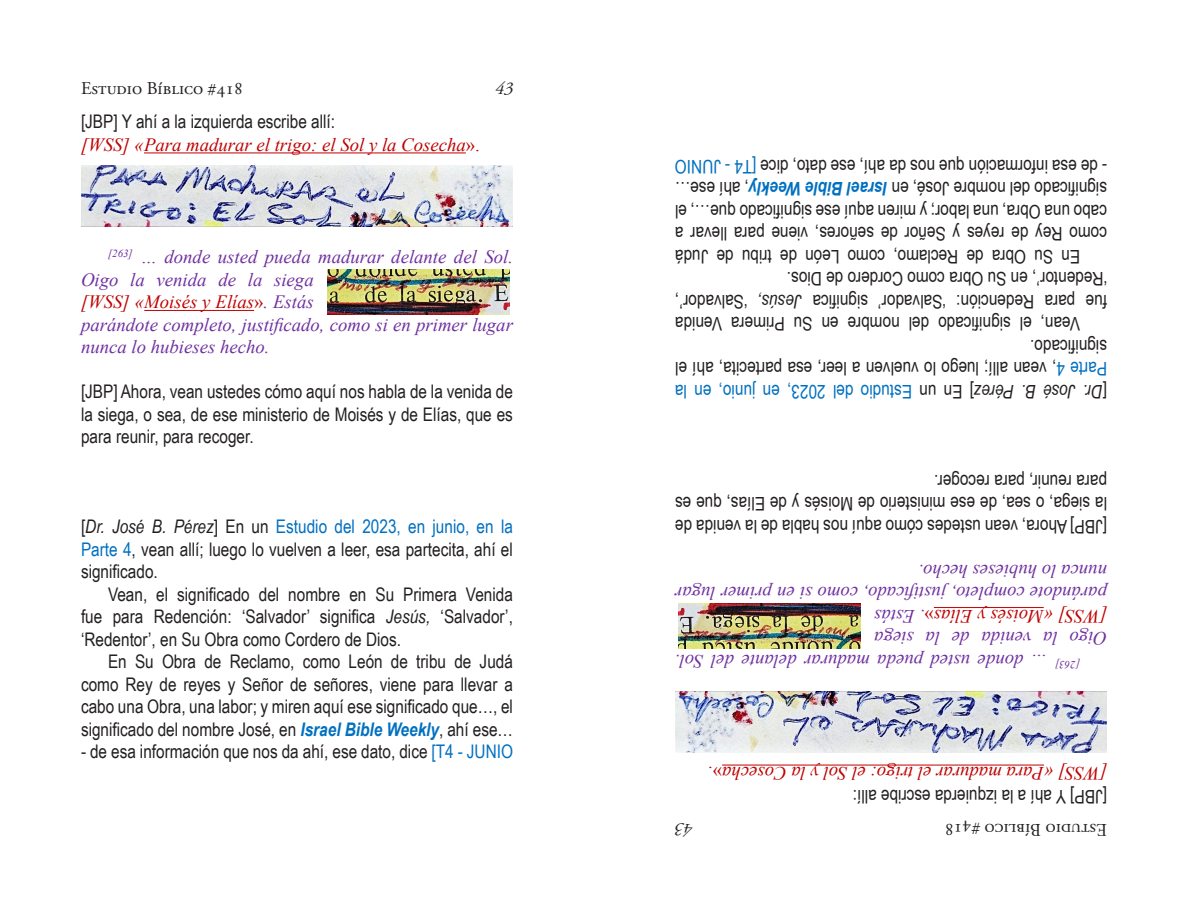
<style>
.page{position:relative;width:1188px;height:918px;background:#fff}
.page>*{position:absolute;margin:0;border:0;box-sizing:border-box;transform-origin:0 0}
.t1{font:18.75px/22.5px "Arial Narrow";color:#231f20;text-align:justify}
.t2{font:italic 18.75px/22.5px "Times New Roman";color:#7030a0}
.t3{font:italic 18.75px "Times New Roman";color:#c00000}
.t4{font:italic 18.75px "Arial Narrow";color:#231f20}
.t5{font:18px "Adobe Garamond Pro";color:#231f20}
.t6{font:italic 18px "Adobe Garamond Pro";color:#231f20}
.s1{font-style:normal}
.s2{color:#c00000}
.s3{font-style:normal;color:#c00000}
.s4{font-style:italic}
.s5{color:#0070c0}
.s6{font-weight:700;font-style:italic;color:#0070c0}
</style>
<div class="page">
<hr style="left:144px;top:153px;width:322px;height:1px;background:#c00000">
<hr style="left:144px;top:310px;width:110px;height:1px;background:#c00000">
<img style="left:81px;top:165px;width:432px;height:62px">
<img style="left:328px;top:269px;width:182px;height:46px">
<hr style="left:722px;top:765px;width:322px;height:1px;background:#c00000">
<hr style="left:934px;top:607px;width:110px;height:1px;background:#c00000">
<img style="left:675px;top:691px;width:432px;height:62px">
<img style="left:678px;top:603px;width:182px;height:46px">
<p class="t5" style="left:81px;top:78px;width:164px">Estudio Bíblico #418</p>
<p class="t6" style="left:495px;top:78px;width:19px">43</p>
<p class="t1" style="left:81px;top:110px;width:256px">[JBP] Y ahí a la izquierda escribe allí:</p>
<p class="t3" style="left:81px;top:132px;width:400px">[WSS] «Para madurar el trigo: el Sol y la Cosecha<span class="s1">».</span></p>
<p class="t2" style="left:81px;top:245px;width:434px;text-indent:27px"><sup>[263]</sup> … donde usted pueda madurar delante del Sol.<br>Oigo la venida de la siega<br><span class="s2">[WSS] «Moisés y Elías</span><span class="s3">»</span>. Estás<br>parándote completo, justificado, como si en primer lugar nunca lo hubieses hecho.</p>
<p class="t1" style="left:81px;top:380px;width:433px">[JBP] Ahora, vean ustedes cómo aquí nos habla de la venida de la siega, o sea, de ese ministerio de Moisés y de Elías, que es para reunir, para recoger.</p>
<p class="t1" style="left:81px;top:515px;width:433px">[<span class="s4">Dr. José B. Pérez</span>] En un <span class="s5">Estudio del 2023, en junio, en la Parte 4</span>, vean allí; luego lo vuelven a leer, esa partecita, ahí el significado.</p>
<p class="t1" style="left:81px;top:582px;width:433px;text-indent:27px">Vean, el significado del nombre en Su Primera Venida fue para Redención: ‘Salvador’ significa <span class="s4">Jesús,</span> ‘Salvador’, ‘Redentor’, en Su Obra como Cordero de Dios.</p>
<p class="t1" style="left:81px;top:650px;width:434px;text-indent:27px">En Su Obra de Reclamo, como León de tribu de Judá como Rey de reyes y Señor de señores, viene para llevar a cabo una Obra, una labor; y miren aquí ese significado que…, el significado del nombre José, en <span class="s6">Israel Bible Weekly</span>, ahí ese…</p>
<p class="t1" style="left:81px;top:740px;width:434px">- de esa información que nos da ahí, ese dato, dice <span class="s5">[T4 - JUNIO</span></p>
<p class="t1" style="left:1107px;top:178px;width:434px;rotate:-180deg">- de esa información que nos da ahí, ese dato, dice <span class="s5">[T4 - JUNIO</span></p>
<p class="t1" style="left:1107px;top:201px;width:434px;rotate:-180deg">significado del nombre José, en <span class="s6">Israel Bible Weekly</span>, ahí ese…</p>
<p class="t1" style="left:1107px;top:223px;width:433px;rotate:-180deg">cabo una Obra, una labor; y miren aquí ese significado que…, el</p>
<p class="t1" style="left:1107px;top:246px;width:433px;rotate:-180deg">como Rey de reyes y Señor de señores, viene para llevar a</p>
<p class="t1" style="left:1080px;top:268px;width:406px;rotate:-180deg">En Su Obra de Reclamo, como León de tribu de Judá</p>
<p class="t1" style="left:1107px;top:291px;width:322px;rotate:-180deg">‘Redentor’, en Su Obra como Cordero de Dios.</p>
<p class="t4" style="left:802px;top:314px;width:46px;rotate:-180deg">Jesús,</p>
<p class="t1" style="left:1107px;top:313px;width:296px;rotate:-180deg">fue para Redención: ‘Salvador’ significa</p>
<p class="t1" style="left:1080px;top:336px;width:406px;text-align:right;rotate:-180deg">Vean, el significado del nombre en Su Primera Venida ‘Salvador’,</p>
<p class="t1" style="left:1107px;top:403px;width:433px;rotate:-180deg">[<span class="s4">Dr. José B. Pérez</span>] En un <span class="s5">Estudio del 2023, en junio, en la Parte 4</span>, vean allí; luego lo vuelven a leer, esa partecita, ahí el significado.</p>
<p class="t1" style="left:1107px;top:538px;width:433px;rotate:-180deg">[JBP] Ahora, vean ustedes cómo aquí nos habla de la venida de la siega, o sea, de ese ministerio de Moisés y de Elías, que es para reunir, para recoger.</p>
<p class="t2" style="left:1107px;top:673px;width:434px;text-indent:27px;rotate:-180deg"><sup>[263]</sup> … donde usted pueda madurar delante del Sol.<br>Oigo la venida de la siega<br><span class="s2">[WSS] «Moisés y Elías</span><span class="s3">»</span>. Estás<br>parándote completo, justificado, como si en primer lugar nunca lo hubieses hecho.</p>
<p class="t3" style="left:1107px;top:786px;width:400px;rotate:-180deg">[WSS] «Para madurar el trigo: el Sol y la Cosecha<span class="s1">».</span></p>
<p class="t1" style="left:1107px;top:808px;width:256px;rotate:-180deg">[JBP] Y ahí a la izquierda escribe allí:</p>
<p class="t6" style="left:693px;top:840px;width:19px;rotate:-180deg">43</p>
<p class="t5" style="left:1107px;top:840px;width:164px;rotate:-180deg">Estudio Bíblico #418</p>
</div>
